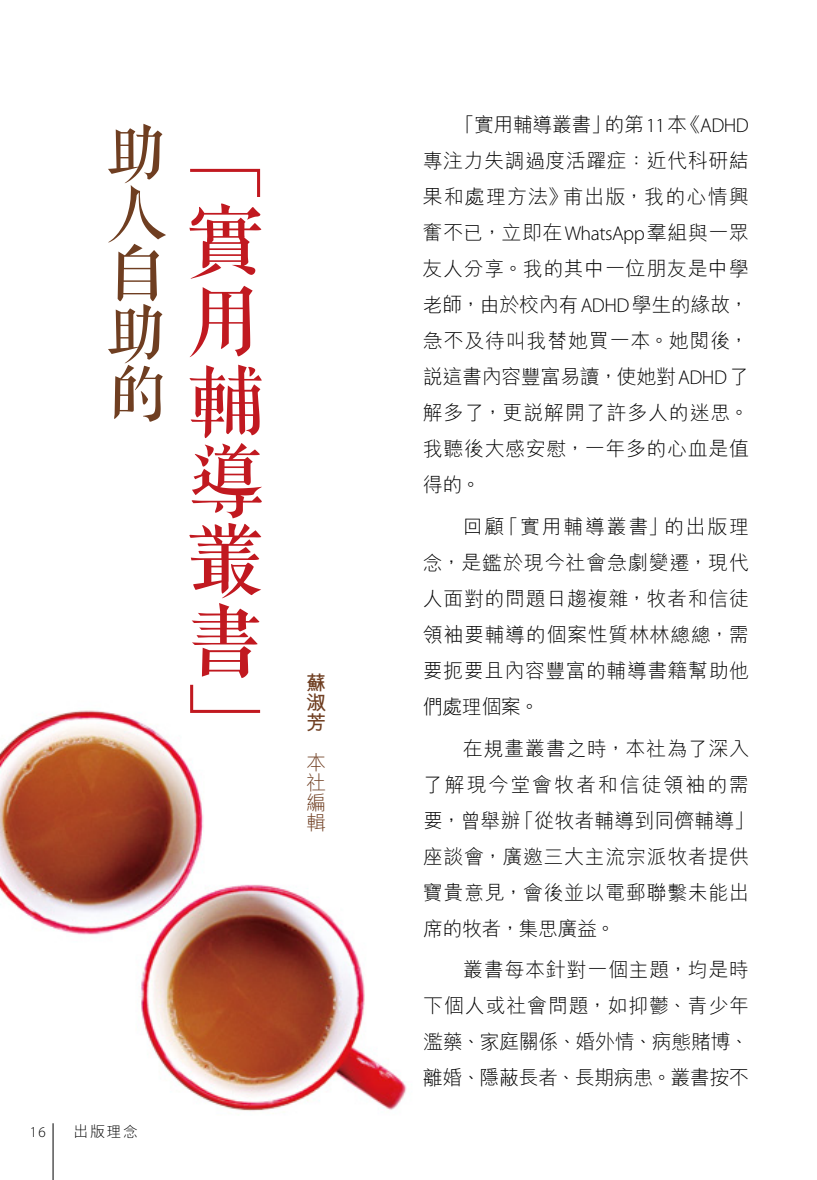
<style>
.page{position:relative;width:817px;height:1180px;background:#fff}
.page>*{position:absolute;margin:0;border:0;box-sizing:border-box;transform-origin:0 0}
.t1{font:76px/79.8px "Chekiang Sung";color:#c11920}
.t2{font:60px/60px "Chekiang Sung";color:#6f3e21;text-align:justify}
.t3{font:300 20px/36px "M Hei HK";letter-spacing:.03em;color:#000;text-align:justify}
.t4{font:300 20px/20px "M Hei HK";color:#6f3e21;text-align:justify}
.t5{font:700 20px/20px "M Hei HK";color:#6f3e21;text-align:justify}
.t6{font:300 15px "M Hei HK";color:#000}
.t7{font:300 15px "Myriad Pro";color:#000}
.s1{font-family:"Myriad Pro"}
</style>
<div class="page">
<img style="left:0;top:710px;width:407px;height:469px">
<hr style="left:53px;top:1123px;width:1px;height:56px;background:#000">
<h2 class="t2" style="left:107px;top:121px;width:61px">助人自助的</h2>
<h1 class="t1" style="left:187px;top:119px;width:76px">「實用輔導叢書」</h1>
<p class="t5" style="left:306px;top:671px;width:21px">蘇淑芳</p>
<p class="t4" style="left:306px;top:751px;width:20px">本社編輯</p>
<p class="t7" style="left:30px;top:1122px;width:18px">16</p>
<p class="t6" style="left:73px;top:1120px;width:66px">出版理念</p>
<p class="t3" style="left:422px;top:106px;width:328px;text-indent:32px">「實用輔導叢書」的第<span class="s1">11</span>本《<span class="s1">ADHD</span>專注力失調過度活躍症：近代科研結果和處理方法》甫出版，我的心情興奮不已，立即在<span class="s1">WhatsApp</span>羣組與一眾友人分享。我的其中一位朋友是中學老師，由於校內有<span class="s1">ADHD</span>學生的緣故，急不及待叫我替她買一本。她閱後，說這書內容豐富易讀，使她對<span class="s1">ADHD</span>了解多了，更說解開了許多人的迷思。我聽後大感安慰，一年多的心血是值得的。</p>
<p class="t3" style="left:422px;top:507px;width:328px;text-indent:40px">回顧「實用輔導叢書」的出版理念，是鑑於現今社會急劇變遷，現代人面對的問題日趨複雜，牧者和信徒領袖要輔導的個案性質林林總總，需要扼要且內容豐富的輔導書籍幫助他們處理個案。</p>
<p class="t3" style="left:423px;top:729px;width:332px;text-align:left;text-indent:40px">在規畫叢書之時，本社為了深入了解現今堂會牧者和信徒領袖的需要，曾舉辦「從牧者輔導到同儕輔導」座談會，廣邀三大主流宗派牧者提供寶貴意見，會後並以電郵聯繫未能出席的牧者，集思廣益。</p>
<p class="t3" style="left:423px;top:951px;width:328px;text-indent:40px">叢書每本針對一個主題，均是時下個人或社會問題，如抑鬱、青少年濫藥、家庭關係、婚外情、病態賭博、離婚、隱蔽長者、長期病患。叢書按不</p>
</div>
